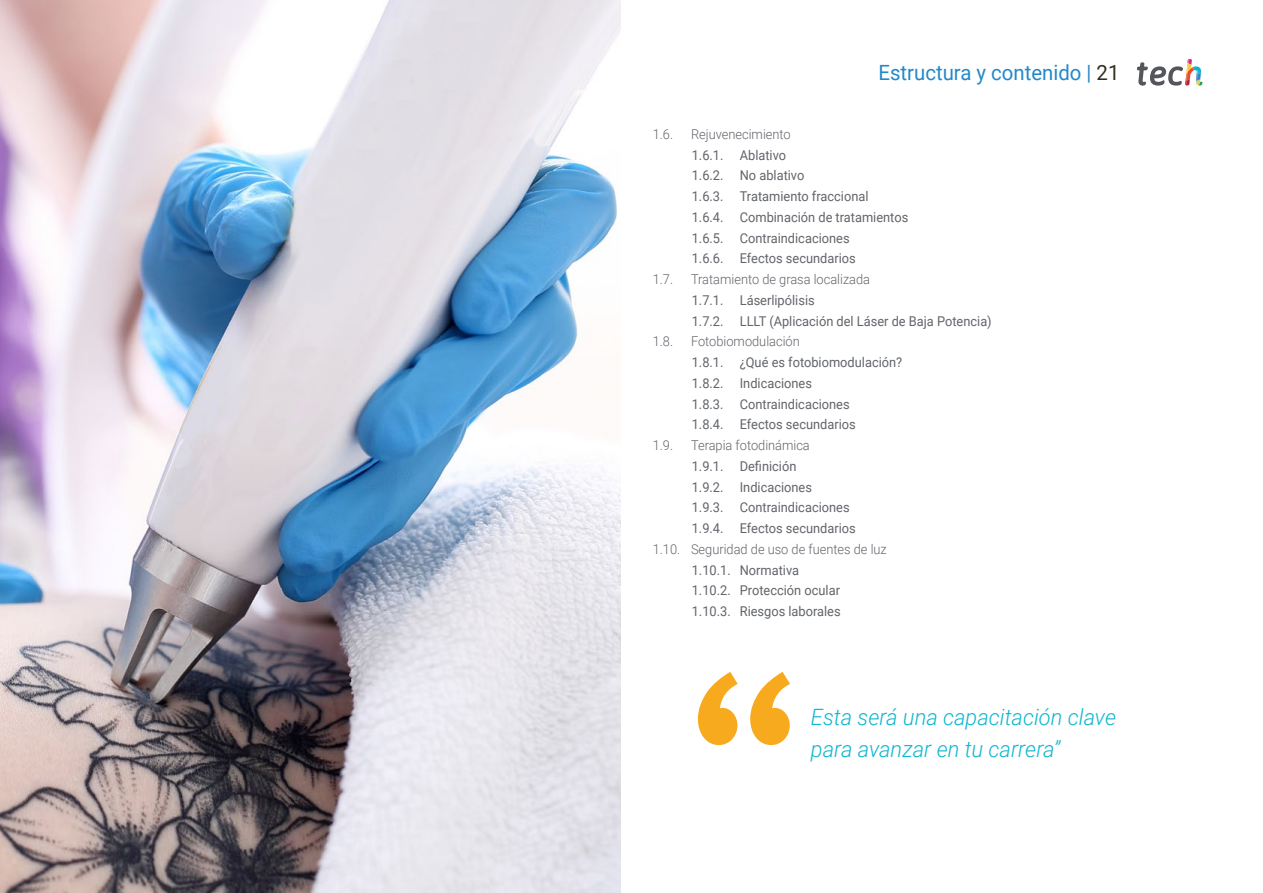
<style>
.page{position:relative;width:1263px;height:893px;background:#fff}
.page>*{position:absolute;margin:0;border:0;box-sizing:border-box;transform-origin:0 0}
.t1{font:italic 300 22.5px/31.5px "Roboto";color:#0fb6cf}
.t2{font:21px "Roboto";color:#2488c9}
.t3{font:13.5px/20.7px "Roboto";color:#61646a;scale:.95 1}
.t4{font:300 13.5px "Roboto";color:#61646a;scale:.95 1}
.s1{color:#312e20}
</style>
<div class="page">
<img style="left:0;top:0;width:621px;height:893px">
<svg style="left:1137px;top:59px;width:65px;height:27px"></svg>
<svg style="left:698px;top:672px;width:92px;height:73px"></svg>
<h2 class="t2" style="left:878px;top:57px;width:242px">Estructura y contenido | <span class="s1">21</span></h2>
<p class="t4" style="left:653px;top:124px;width:23px">1.6.</p>
<p class="t4" style="left:691px;top:124px;width:106px">Rejuvenecimiento</p>
<p class="t3" style="left:692px;top:144px;width:229px">1.6.1. Ablativo<br>1.6.2. No ablativo<br>1.6.3. Tratamiento fraccional<br>1.6.4. Combinación de tratamientos<br>1.6.5. Contraindicaciones<br>1.6.6. Efectos secundarios</p>
<p class="t4" style="left:653px;top:270px;width:23px">1.7.</p>
<p class="t4" style="left:691px;top:270px;width:190px">Tratamiento de grasa localizada</p>
<p class="t3" style="left:692px;top:289px;width:317px">1.7.1. Láserlipólisis<br>1.7.2. LLLT (Aplicación del Láser de Baja Potencia)</p>
<p class="t4" style="left:653px;top:332px;width:23px">1.8.</p>
<p class="t4" style="left:691px;top:332px;width:116px">Fotobiomodulación</p>
<p class="t3" style="left:692px;top:351px;width:223px">1.8.1. ¿Qué es fotobiomodulación?<br>1.8.2. Indicaciones<br>1.8.3. Contraindicaciones<br>1.8.4. Efectos secundarios</p>
<p class="t4" style="left:653px;top:436px;width:23px">1.9.</p>
<p class="t4" style="left:691px;top:436px;width:127px">Terapia fotodinámica</p>
<p class="t3" style="left:692px;top:455px;width:174px">1.9.1. Definición<br>1.9.2. Indicaciones<br>1.9.3. Contraindicaciones<br>1.9.4. Efectos secundarios</p>
<p class="t4" style="left:653px;top:539px;width:248px">1.10. Seguridad de uso de fuentes de luz</p>
<p class="t3" style="left:692px;top:559px;width:158px">1.10.1. Normativa<br>1.10.2. Protección ocular<br>1.10.3. Riesgos laborales</p>
<h1 class="t1" style="left:811px;top:701px;width:307px">Esta será una capacitación clave para avanzar en tu carrera”</h1>
</div>
